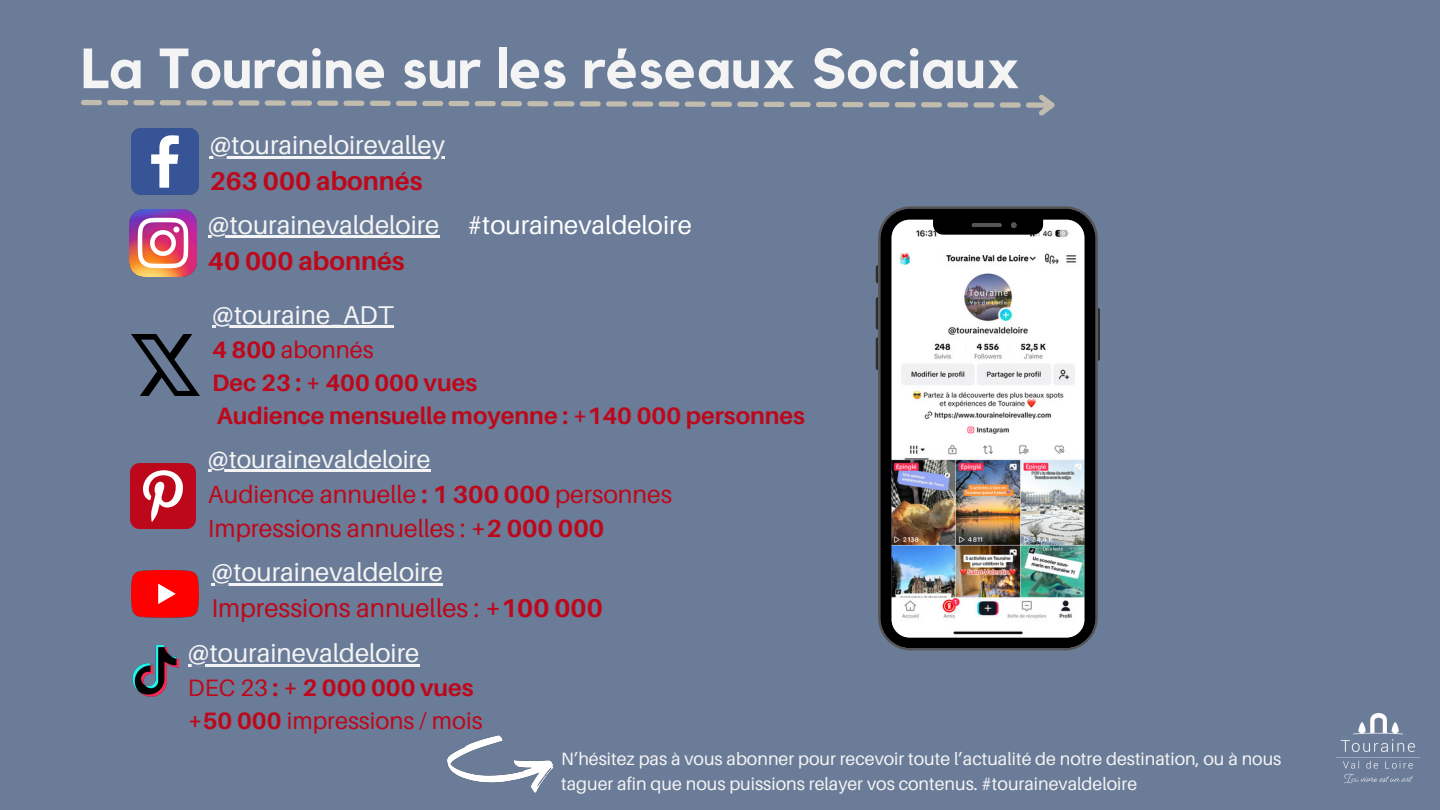
<style>
.page{position:relative;width:1440px;height:810px;background:#6b7c98}
.page>*{position:absolute;margin:0;border:0;box-sizing:border-box;transform-origin:0 0}
.t1{font:700 56px "Kollektif";color:#f4f4f4}
.t2{font:25.7px/36px "Aileron";color:#f4f4f4}
.t3{font:25.7px/36px "Aileron";color:#bd081b}
.t4{font:25.7px "Aileron";color:#fff}
.t5{font:24.7px/34.5px "Aileron";color:#bd081b}
.t6{font:700 23.7px/33px "Aileron";color:#bd081b}
.t7{font:23.7px/33px "Aileron";color:#bd081b}
.t8{font:17.8px/24.8px "Aileron";color:#f4f4f4}
.s1{font-weight:700;color:#bd081b}
.s2{font-weight:400}
.s3{color:#f4f4f4}
.s4{font-weight:700}
</style>
<div class="page">
<img style="left:1337px;top:713px;width:82px;height:71px">
<svg style="left:876px;top:265px;width:2px;height:18px"></svg>
<svg style="left:876px;top:297px;width:2px;height:33px"></svg>
<svg style="left:876px;top:337px;width:2px;height:33px"></svg>
<svg style="left:1098px;top:308px;width:2px;height:53px"></svg>
<img style="left:878px;top:206px;width:220px;height:444px">
<img style="left:132px;top:128px;width:66px;height:67px">
<hr style="left:210px;top:156px;width:235px;height:2px;background:#f4f4f4">
<img style="left:130px;top:210px;width:67px;height:67px">
<hr style="left:208px;top:236px;width:231px;height:2px;background:#f4f4f4">
<svg style="left:130px;top:463px;width:66px;height:66px"></svg>
<hr style="left:208px;top:470px;width:222px;height:2px;background:#f4f4f4">
<img style="left:132px;top:570px;width:66px;height:47px">
<hr style="left:211px;top:583px;width:232px;height:2px;background:#f4f4f4">
<img style="left:132px;top:645px;width:46px;height:52px">
<hr style="left:188px;top:664px;width:231px;height:2px;background:#f4f4f4">
<svg style="left:81px;top:94px;width:974px;height:22px"></svg>
<img style="left:447px;top:736px;width:107px;height:56px">
<hr style="left:212px;top:326px;width:182px;height:2px;background:#f4f4f4">
<img style="left:132px;top:334px;width:68px;height:62px">
<p class="t1" style="left:81px;top:43px;width:941px">La Touraine sur les réseaux Sociaux</p>
<p class="t2" style="left:210px;top:127px;width:237px">@touraineloirevalley<br><span class="s1">263 000 abonnés</span></p>
<h2 class="t2" style="left:208px;top:207px;width:233px">@tourainevaldeloire<br><span class="s1">40 000 abonnés</span></h2>
<p class="t4" style="left:467px;top:209px;width:226px">#tourainevaldeloire</p>
<h2 class="t2" style="left:212px;top:297px;width:183px">@touraine_ADT</h2>
<h2 class="t6" style="left:212px;top:333px;width:594px">4 800 <span class="s2">abonnés<br></span>Dec 23 : + 400 000 vues<br>Audience mensuelle moyenne : +140 000 personnes</h2>
<h2 class="t5" style="left:208px;top:442px;width:466px"><span class="s3">@tourainevaldeloire<br></span>Audience annuelle <span class="s4">: 1 300 000</span> personnes<br>Impressions annuelles : <span class="s4">+2 000 000</span></h2>
<h2 class="t3" style="left:211px;top:554px;width:393px"><span class="s3">@tourainevaldeloire<br></span>Impressions annuelles : <span class="s4">+100 000</span></h2>
<h2 class="t2" style="left:188px;top:635px;width:233px">@tourainevaldeloire</h2>
<h2 class="t7" style="left:188px;top:671px;width:296px">DEC 23 <span class="s4">: + 2 000 000 vues +50 000</span> impressions / mois</h2>
<p class="t8" style="left:561px;top:746px;width:722px">N’hésitez pas à vous abonner pour recevoir toute l’actualité de notre destination, ou à nous taguer afin que nous puissions relayer vos contenus. #tourainevaldeloire</p>
</div>
